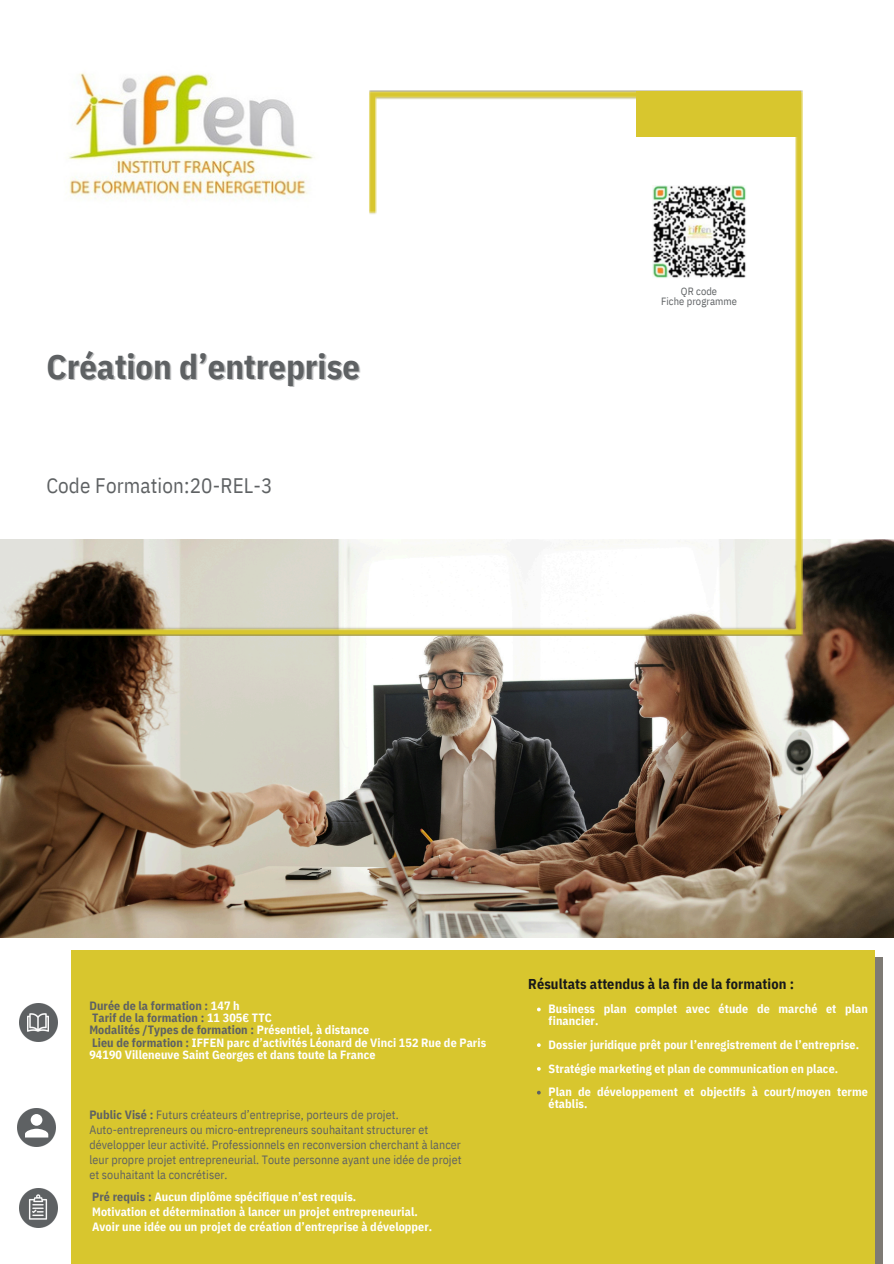
<style>
.page{position:relative;width:894px;height:1264px;background:#fff}
.page>*{position:absolute;margin:0;border:0;box-sizing:border-box;transform-origin:0 0}
.t1{font:700 34.5px "IBM Plex Sans Cond";color:#5e6163}
.t2{font:21px "IBM Plex Sans Cond";letter-spacing:.005em;color:#5e6163}
.t3{font:700 14.25px "IBM Plex Sans Cond";letter-spacing:.005em;color:#18191a}
.t4{font:700 12px/12.3px "IBM Plex Sans Cond";letter-spacing:.005em;color:#fff}
.t5{font:12px/15px "IBM Plex Sans Cond";letter-spacing:.005em;color:#5e6163}
.t6{font:10.5px "IBM Plex Sans Cond";letter-spacing:.005em;color:#5e6163}
.s1{color:#5e6163}
.s2{font-weight:700}
</style>
<div class="page">
<img style="left:0;top:539px;width:893px;height:398px">
<img style="left:0;top:90px;width:802px;height:546px">
<img style="left:18px;top:1108px;width:38px;height:38px">
<svg style="left:25px;top:1113px;width:23px;height:24px"></svg>
<img style="left:19px;top:1003px;width:38px;height:38px">
<img style="left:27px;top:1011px;width:22px;height:22px">
<img style="left:19px;top:1188px;width:38px;height:38px">
<img style="left:26px;top:1194px;width:24px;height:25px">
<div style="left:71px;top:950px;width:803px;height:313px;background:#d8c62e"></div>
<div style="left:636px;top:91px;width:165px;height:46px;background:#d8c62e"></div>
<img style="left:56px;top:73px;width:267px;height:197px">
<img style="left:652px;top:185px;width:94px;height:94px">
<svg style="left:537px;top:1043px;width:3px;height:4px"></svg>
<p class="t1" style="left:46px;top:343px;width:315px">Création d’entreprise</p>
<p class="t2" style="left:46px;top:471px;width:228px">Code Formation:20-REL-3</p>
<p class="t6" style="left:680px;top:284px;width:38px">QR code</p>
<h4 class="t6" style="left:661px;top:294px;width:77px">Fiche programme</h4>
<p class="t4" style="left:89px;top:999px;width:398px"><span class="s1">Durée de la formation :</span> 147 h<br><span class="s1">Tarif de la formation :</span> 11 305€ TTC<br><span class="s1">Modalités /Types de formation :</span> Présentiel, à distance<br><span class="s1">Lieu de formation :</span> IFFEN parc d’activités Léonard de Vinci 152 Rue de Paris 94190 Villeneuve Saint Georges et dans toute la France</p>
<h3 class="t5" style="left:89px;top:1106px;width:373px"><span class="s2">Public Visé :</span> Futurs créateurs d’entreprise, porteurs de projet.<br>Auto-entrepreneurs ou micro-entrepreneurs souhaitant structurer et développer leur activité. Professionnels en reconversion cherchant à lancer leur propre projet entrepreneurial. Toute personne ayant une idée de projet et souhaitant la concrétiser.</h3>
<p class="t4" style="left:92px;top:1188px;width:341px;line-height:15px"><span class="s1">Pré requis :</span> Aucun diplôme spécifique n’est requis.<br>Motivation et détermination à lancer un projet entrepreneurial.<br>Avoir une idée ou un projet de création d’entreprise à développer.</p>
<p class="t3" style="left:528px;top:974px;width:267px">Résultats attendus à la fin de la formation :</p>
<p class="t4" style="left:548px;top:1002px;width:321px;line-height:11.9px">Business plan complet avec étude de marché et plan financier.</p>
<p class="t4" style="left:548px;top:1038px;width:312px">Dossier juridique prêt pour l’enregistrement de l’entreprise.</p>
<h5 class="t4" style="left:548px;top:1061px;width:291px">Stratégie marketing et plan de communication en place.</h5>
<p class="t4" style="left:548px;top:1085px;width:321px;line-height:11.9px">Plan de développement et objectifs à court/moyen terme établis.</p>
</div>
